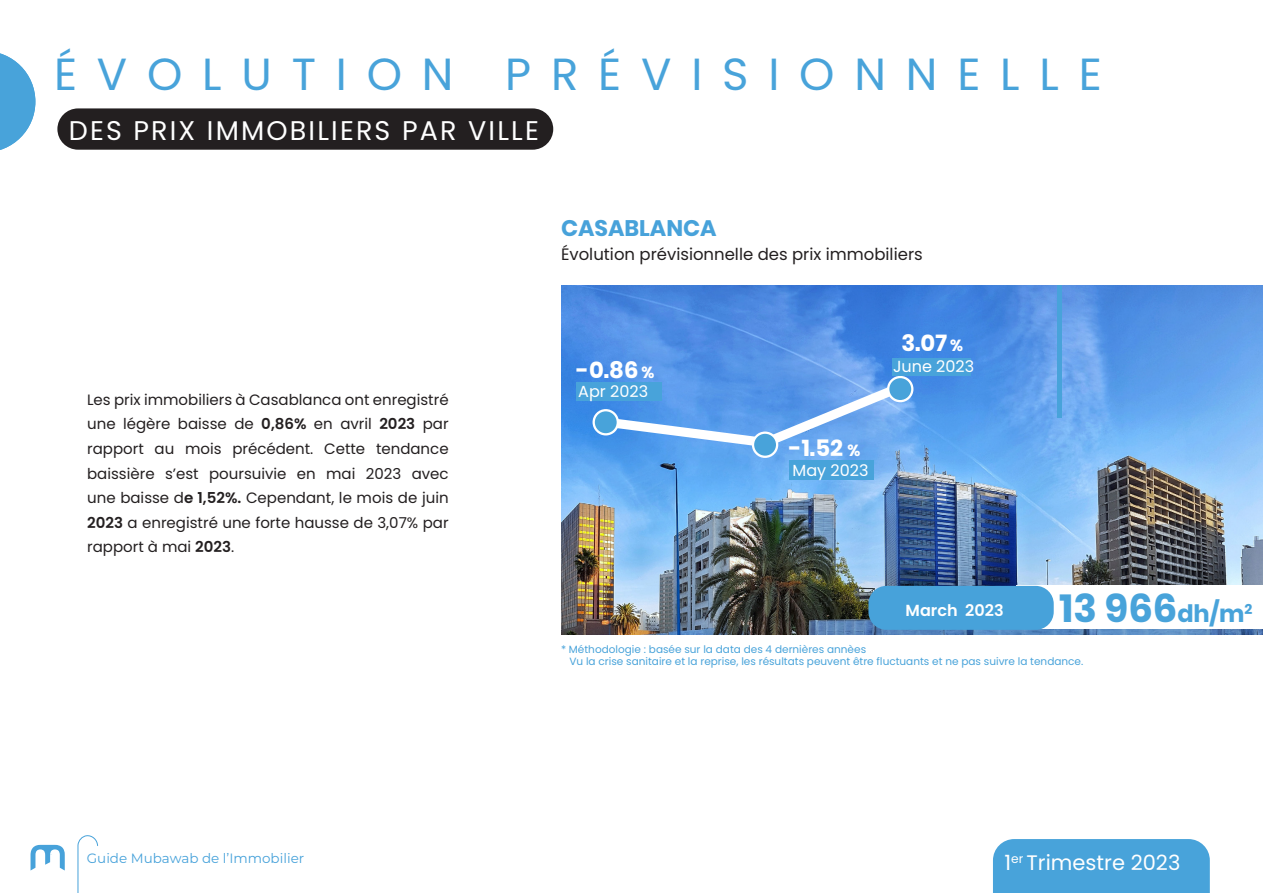
<style>
.page{position:relative;width:1263px;height:893px;background:#fff}
.page>*{position:absolute;margin:0;border:0;box-sizing:border-box;transform-origin:0 0}
.t1{font:45px "Poppins";letter-spacing:.44em;color:#48a3da}
.t2{font:700 39px "Poppins";color:#48a3da}
.t3{font:27px "Poppins";letter-spacing:.08em;color:#fff}
.t4{font:700 22.95px "Poppins";color:#fff}
.t5{font:700 22.5px "Poppins";color:#47a2da}
.t6{font:21px "Poppins";color:#fff}
.t7{font:16.5px "Poppins";color:#231f20}
.t8{font:16.05px "Poppins";color:#fff}
.t9{font:600 16.05px "Poppins";color:#fff}
.t10{font:15px/24.6px "Poppins";color:#231f20;text-align:justify}
.t11{font:13.5px "Montserrat";color:#47a2da}
.t12{font:10.5px "Poppins";color:#48a3da}
.s1{font-weight:600}
.s2{font-size:16.05px}
.s3{font-size:24px}
</style>
<div class="page">
<div style="left:993px;top:839px;width:217px;height:54px;background:#48a3da"></div>
<svg style="left:31px;top:845px;width:34px;height:25px"></svg>
<svg style="left:77px;top:835px;width:21px;height:58px"></svg>
<img style="left:561px;top:286px;width:702px;height:348px">
<div style="left:57px;top:108px;width:496px;height:42px;background:#231f20;border-radius:21px"></div>
<div style="left:577px;top:382px;width:85px;height:19px;background:#48a3da"></div>
<svg style="left:600px;top:377px;width:308px;height:75px"></svg>
<div style="left:753px;top:433px;width:24px;height:24px;background:#48a3da;border-radius:50%"></div>
<div style="left:752px;top:431px;width:26px;height:27px;border:2px solid #fff;border-radius:50%"></div>
<div style="left:594px;top:410px;width:24px;height:24px;background:#48a3da;border-radius:50%"></div>
<div style="left:592px;top:409px;width:27px;height:26px;border:2px solid #fff;border-radius:50%"></div>
<div style="left:888px;top:377px;width:24px;height:24px;background:#48a3da;border-radius:50%"></div>
<div style="left:887px;top:376px;width:26px;height:26px;border:2px solid #fff;border-radius:50%"></div>
<div style="left:892px;top:359px;width:79px;height:17px;background:#48a3da"></div>
<div style="left:789px;top:460px;width:85px;height:19px;background:#48a3da"></div>
<hr style="left:1058px;top:286px;width:4px;height:132px;background:#48a3da">
<svg style="left:0;top:53px;width:35px;height:97px"></svg>
<div style="left:1016px;top:585px;width:247px;height:44px;background:#fff"></div>
<div style="left:868px;top:586px;width:186px;height:44px;background:#47a2da;border-radius:18px"></div>
<p class="t1" style="left:54px;top:48px;width:1049px">ÉVOLUTION PRÉVISIONNELLE</p>
<p class="t3" style="left:69px;top:115px;width:472px">DES PRIX IMMOBILIERS PAR VILLE</p>
<p class="t10" style="left:87px;top:387px;width:363px">Les prix immobiliers à Casablanca ont enregistré une légère baisse de <span class="s1">0,86%</span> en avril <span class="s1">2023</span> par rapport au mois précédent. Cette tendance baissière s’est poursuivie en mai 2023 avec une baisse d<span class="s1">e 1,52%.</span> Cependant, le mois de juin <span class="s1">2023</span> a enregistré une forte hausse de 3,07% par rapport à mai <span class="s1">2023</span>.</p>
<p class="t11" style="left:87px;top:849px;width:219px">Guide Mubawab de l’Immobilier</p>
<p class="t5" style="left:561px;top:215px;width:157px">CASABLANCA</p>
<p class="t7" style="left:561px;top:245px;width:363px">Évolution prévisionnelle des prix immobiliers</p>
<p class="t4" style="left:577px;top:356px;width:79px">-0.86 <span class="s2">%</span></p>
<p class="t8" style="left:578px;top:382px;width:71px">Apr 2023</p>
<p class="t4" style="left:901px;top:330px;width:63px">3.07 <span class="s2">%</span></p>
<p class="t8" style="left:893px;top:357px;width:83px">June 2023</p>
<p class="t4" style="left:789px;top:435px;width:73px">-1.52 <span class="s2">%</span></p>
<p class="t8" style="left:792px;top:461px;width:77px">May 2023</p>
<p class="t9" style="left:905px;top:601px;width:100px">March 2023</p>
<p class="t2" style="left:1059px;top:585px;width:194px">13 966<span class="s3">dh/m</span><sup>2</sup></p>
<p class="t12" style="left:561px;top:643px;width:307px">* Méthodologie : basée sur la data des 4 dernières annèes</p>
<p class="t12" style="left:569px;top:655px;width:515px">Vu la crise sanitaire et la reprise, les résultats peuvent être fluctuants et ne pas suivre la tendance.</p>
<h3 class="t6" style="left:1004px;top:850px;width:177px">1<sup>er</sup> Trimestre 2023</h3>
</div>
